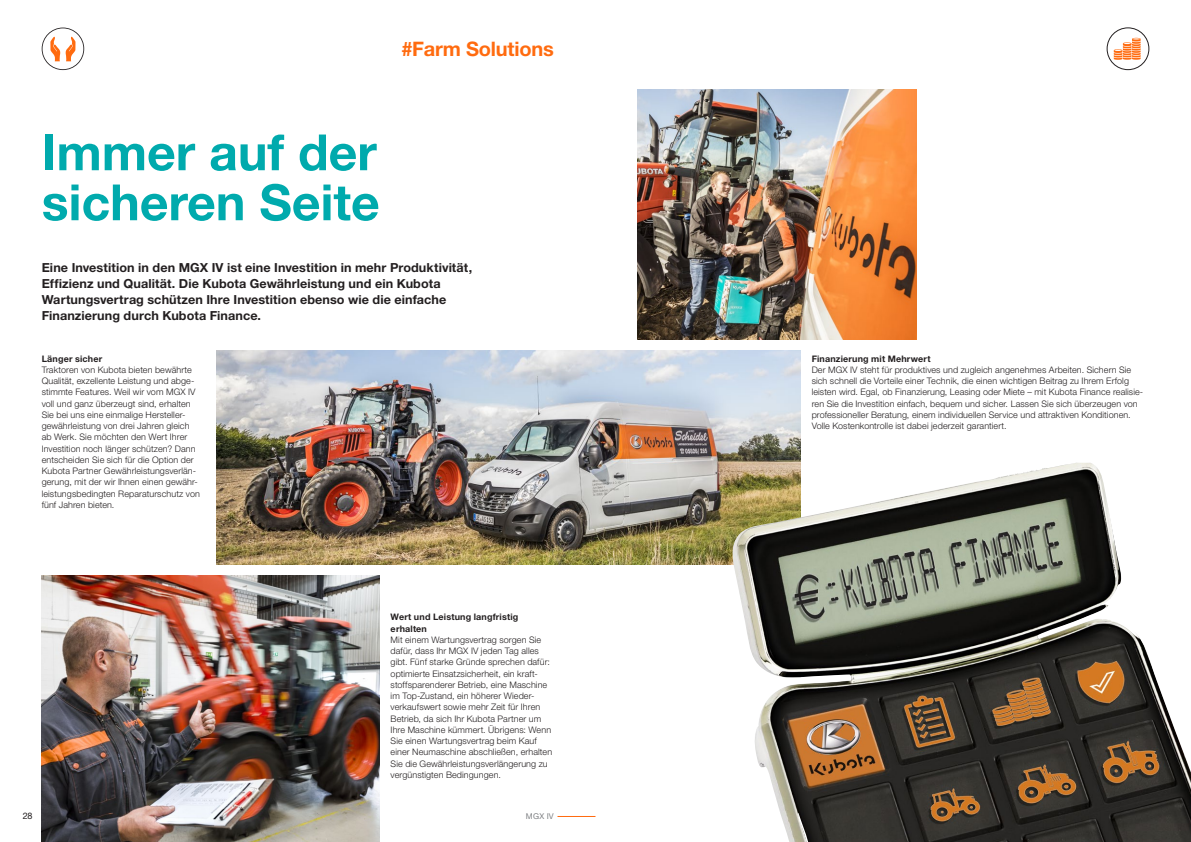
<style>
.page{position:relative;width:1191px;height:842px;background:#fff}
.page>*{position:absolute;margin:0;border:0;box-sizing:border-box;transform-origin:0 0}
.t1{font:700 50px/50px "Helvetica Neue LT Std";color:#00aaad}
.t2{font:700 20px "Helvetica Neue LT Std";letter-spacing:-.01em;color:#ff6b0f}
.t3{font:700 12.5px/16px "Helvetica Neue LT Std";letter-spacing:.005em;color:#231f20}
.t4{font:300 9px/11.2px "Helvetica Neue LT Std";letter-spacing:.01em;color:#231f20}
.t5{font:700 9px/11.2px "Helvetica Neue LT Std";letter-spacing:.02em;color:#231f20}
.t6{font:9px "Helvetica Neue LT Std";color:#231f20}
.t7{font:8px "Helvetica Neue LT Std";color:#808285}
</style>
<div class="page">
<hr style="left:557px;top:816px;width:38px;height:1px;background:#ff6b0f">
<img style="left:637px;top:89px;width:279px;height:250px">
<img style="left:42px;top:575px;width:337px;height:267px">
<img style="left:216px;top:350px;width:584px;height:214px">
<img style="left:728px;top:463px;width:463px;height:379px">
<svg style="left:42px;top:28px;width:42px;height:42px"></svg>
<div style="left:1106px;top:27px;width:43px;height:43px;border:1px solid #231f20;border-radius:50%"></div>
<svg style="left:1113px;top:38px;width:27px;height:22px"></svg>
<h2 class="t2" style="left:401px;top:36px;width:154px">#Farm Solutions</h2>
<h1 class="t1" style="left:42px;top:126px;width:339px">Immer auf der sicheren Seite</h1>
<p class="t3" style="left:42px;top:259px;width:432px">Eine Investition in den MGX IV ist eine Investition in mehr Produktivität, Effizienz und Qualität. Die Kubota Gewährleistung und ein Kubota Wartungsvertrag schützen Ihre Investition ebenso wie die einfache Finanzierung durch Kubota Finance.</p>
<p class="t5" style="left:42px;top:352px;width:62px">Länger sicher</p>
<p class="t4" style="left:42px;top:364px;width:160px">Traktoren von Kubota bieten bewährte Qualität, exzellente Leistung und abge&shy;stimmte Features. Weil wir vom MGX IV voll und ganz überzeugt sind, erhalten Sie bei uns eine einmalige Hersteller&shy;gewährleistung von drei Jahren gleich ab Werk. Sie möchten den Wert Ihrer Investition noch länger schützen? Dann entscheiden Sie sich für die Option der Kubota Partner Gewährleistungsverlän&shy;gerung, mit der wir Ihnen einen gewähr&shy;leistungsbedingten Reparaturschutz von fünf Jahren bieten.</p>
<p class="t5" style="left:391px;top:611px;width:129px">Wert und Leistung langfristig erhalten</p>
<p class="t4" style="left:391px;top:634px;width:163px">Mit einem Wartungsvertrag sorgen Sie dafür, dass Ihr MGX IV jeden Tag alles gibt. Fünf starke Gründe sprechen dafür: optimierte Einsatzsicherheit, ein kraft&shy;stoffsparenderer Betrieb, eine Maschine im Top-Zustand, ein höherer Wieder&shy;verkaufswert sowie mehr Zeit für Ihren Betrieb, da sich Ihr Kubota Partner um Ihre Maschine kümmert. Übrigens: Wenn Sie einen Wartungsvertrag beim Kauf einer Neumaschine abschließen, erhalten Sie die Gewährleistungsverlängerung zu vergünstigten Bedingungen.</p>
<p class="t6" style="left:23px;top:811px;width:11px">28</p>
<p class="t7" style="left:526px;top:812px;width:29px">MGX IV</p>
<p class="t5" style="left:811px;top:352px;width:120px">Finanzierung mit Mehrwert</p>
<p class="t4" style="left:811px;top:364px;width:333px">Der MGX IV steht für produktives und zugleich angenehmes Arbeiten. Sichern Sie sich schnell die Vorteile einer Technik, die einen wichtigen Beitrag zu Ihrem Erfolg leisten wird. Egal, ob Finanzierung, Leasing oder Miete – mit Kubota Finance realisie&shy;ren Sie die Investition einfach, bequem und sicher. Lassen Sie sich überzeugen von professioneller Beratung, einem individuellen Service und attraktiven Konditionen.<br>Volle Kostenkontrolle ist dabei jederzeit garantiert.</p>
</div>
